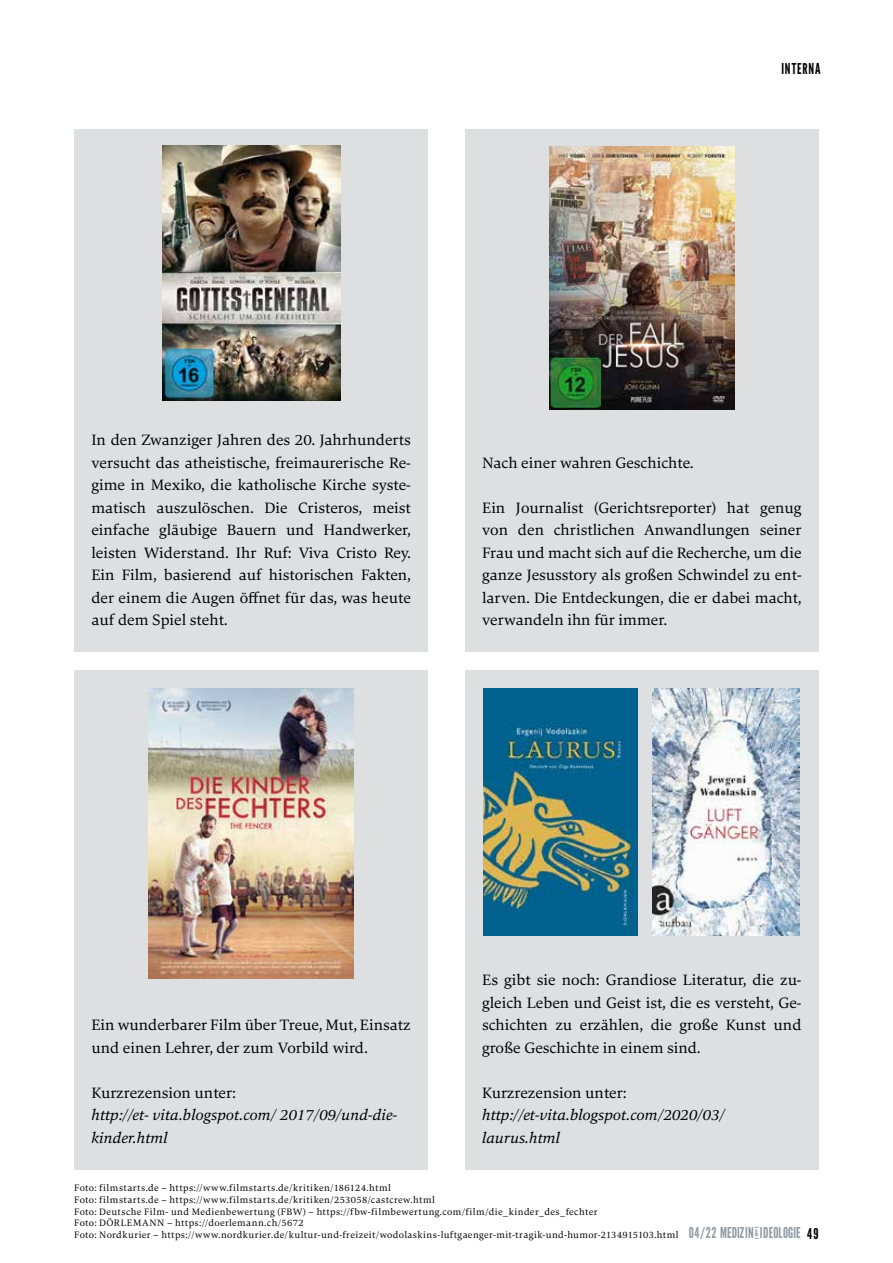
<style>
.page{position:relative;width:893px;height:1263px;background:#fff}
.page>*{position:absolute;margin:0;border:0;box-sizing:border-box;transform-origin:0 0}
.t1{font:15.75px/22.5px "Carat";color:#000;text-align:justify}
.t2{font:italic 15.75px/22.5px "Carat";color:#000}
.t3{font:15px "League Gothic";letter-spacing:.01em;color:#909aa3;scale:.96 1}
.t4{font:15px "League Gothic";letter-spacing:.065em;color:#000;scale:.96 1}
.t5{font:9.75px/11.7px "Carat";letter-spacing:.04em;color:#000}
.s1{font-size:14.85px;color:#000}
</style>
<div class="page">
<div style="left:74px;top:129px;width:354px;height:522px;background:#dedfe1"></div>
<img style="left:162px;top:146px;width:178px;height:254px">
<div style="left:74px;top:670px;width:354px;height:500px;background:#dedfe1"></div>
<img style="left:148px;top:688px;width:206px;height:291px">
<div style="left:465px;top:129px;width:354px;height:522px;background:#dedfe1"></div>
<img style="left:549px;top:146px;width:185px;height:263px">
<div style="left:465px;top:670px;width:354px;height:500px;background:#dedfe1"></div>
<img style="left:484px;top:689px;width:153px;height:247px">
<img style="left:652px;top:689px;width:148px;height:247px">
<p class="t4" style="left:781px;top:60px;width:42px">INTERNA</p>
<p class="t1" style="left:91px;top:429px;width:321px">In den Zwanziger Jahren des 20. Jahrhunderts versucht das atheistische, freimaurerische Re&shy;gime in Mexiko, die katholische Kirche syste&shy;matisch auszulöschen. Die Cristeros, meist einfache gläubige Bauern und Handwerker, leisten Widerstand. Ihr Ruf: Viva Cristo Rey.<br>Ein Film, basierend auf historischen Fakten, der einem die Augen öffnet für das, was heute auf dem Spiel steht.</p>
<p class="t1" style="left:482px;top:451px;width:213px">Nach einer wahren Geschichte.</p>
<p class="t1" style="left:482px;top:496px;width:321px">Ein Journalist (Gerichtsreporter) hat genug von den christlichen Anwandlungen seiner Frau und macht sich auf die Recherche, um die ganze Jesusstory als großen Schwindel zu ent&shy;larven. Die Entdeckungen, die er dabei macht, verwandeln ihn für immer.</p>
<p class="t1" style="left:91px;top:1014px;width:321px">Ein wunderbarer Film über Treue, Mut, Einsatz und einen Lehrer, der zum Vorbild wird.</p>
<p class="t1" style="left:91px;top:1081px;width:146px">Kurzrezension unter:</p>
<p class="t2" style="left:91px;top:1104px;width:307px">http://et- vita.blogspot.com/ 2017/09/und-die&shy;kinder.html</p>
<p class="t1" style="left:482px;top:969px;width:321px">Es gibt sie noch: Grandiose Literatur, die zu&shy;gleich Leben und Geist ist, die es versteht, Ge&shy;schichten zu erzählen, die große Kunst und große Geschichte in einem sind.</p>
<p class="t1" style="left:482px;top:1081px;width:146px">Kurzrezension unter:</p>
<p class="t2" style="left:482px;top:1104px;width:244px">http://et-vita.blogspot.com/2020/03/ laurus.html</p>
<p class="t5" style="left:74px;top:1182px;width:606px">Foto: filmstarts.de – https://www.filmstarts.de/kritiken/186124.html<br>Foto: filmstarts.de – https://www.filmstarts.de/kritiken/253058/castcrew.html<br>Foto: Deutsche Film- und Medienbewertung (FBW) – https://fbw-filmbewertung.com/film/die_kinder_des_fechter<br>Foto: DÖRLEMANN – https://doerlemann.ch/5672<br>Foto: Nordkurier – https://www.nordkurier.de/kultur-und-freizeit/wodolaskins-luftgaenger-mit-tragik-und-humor-2134915103.html</p>
<p class="t3" style="left:689px;top:1224px;width:137px">04/22 MEDIZIN<sup>&amp;</sup> I DEOLOGIE <span class="s1">49</span></p>
</div>
